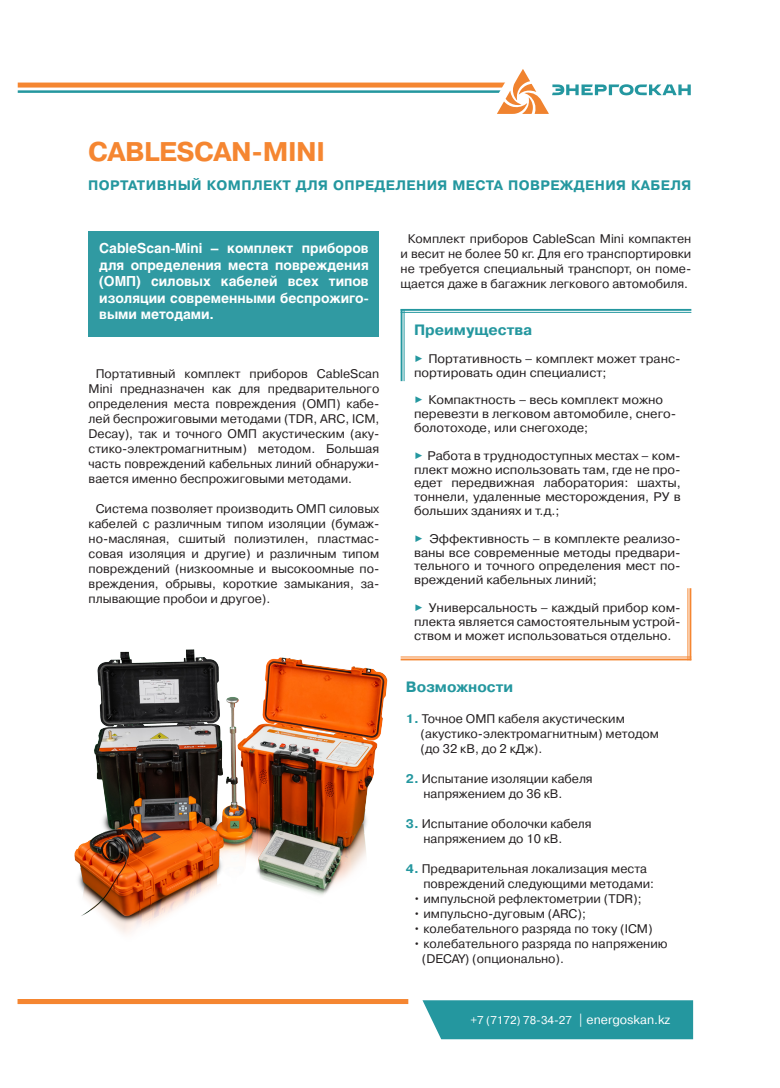
<style>
.page{position:relative;width:780px;height:1088px;background:#fff}
.page>*{position:absolute;margin:0;border:0;box-sizing:border-box;transform-origin:0 0}
.t1{font:700 27px "Pragmatica C";letter-spacing:-.02em;color:#f58631}
.t2{font:700 15px "Pragmatica C";color:#24979f}
.t3{font:700 13.75px/16.5px "Helios C";color:#fff;text-align:justify}
.t4{font:700 13.75px "Pragmatica C";letter-spacing:.03em;color:#24979f}
.t5{font:12.5px/15px "Pragmatica C";color:#231f20;text-align:justify}
.t6{font:12.5px/13.8px "Pragmatica C";color:#231f20;text-align:justify;scale:1.04 1}
.t7{font:11.25px "Pragmatica C";color:#fff}
.s1{font-family:"PF Agora Sans Pro";font-size:16.25px;color:#24979f}
.s2{font-weight:700;color:#24979f}
.s3{font-size:12.5px}
</style>
<div class="page">
<div style="left:18px;top:999px;width:390px;height:5px;background:#f58631"></div>
<div style="left:422px;top:1000px;width:271px;height:39px;background:#24979f"></div>
<div style="left:18px;top:83px;width:489px;height:5px;background:#f58631"></div>
<hr style="left:18px;top:90px;width:489px;height:3px;background:#24979f">
<svg style="left:479px;top:69px;width:211px;height:45px"></svg>
<img style="left:74px;top:649px;width:314px;height:285px">
<div style="left:89px;top:231px;width:290px;height:105px;background:#309aa2"></div>
<hr style="left:400px;top:309px;width:2px;height:72px;background:#24979f">
<hr style="left:404px;top:309px;width:1px;height:72px;background:#24979f">
<hr style="left:400px;top:309px;width:291px;height:2px;background:#24979f">
<hr style="left:400px;top:312px;width:291px;height:1px;background:#24979f">
<hr style="left:689px;top:588px;width:2px;height:72px;background:#f58631">
<hr style="left:687px;top:588px;width:1px;height:72px;background:#f58631">
<hr style="left:400px;top:658px;width:291px;height:2px;background:#f58631">
<hr style="left:400px;top:657px;width:291px;height:1px;background:#f58631">
<p class="t1" style="left:88px;top:137px;width:238px">CABLESCAN-MINI</p>
<p class="t4" style="left:88px;top:178px;width:604px">ПОРТАТИВНЫЙ КОМПЛЕКТ ДЛЯ ОПРЕДЕЛЕНИЯ МЕСТА ПОВРЕЖДЕНИЯ КАБЕЛЯ</p>
<p class="t3" style="left:99px;top:240px;width:271px">CableScan-Mini – комплект приборов для определения места повреждения (ОМП) силовых кабелей всех типов изоляции современными беспрожиго&shy;выми методами.</p>
<p class="t5" style="left:89px;top:366px;width:292px;text-indent:7px">Портативный комплект приборов CableScan Mini предназначен как для предварительного определения места повреждения (ОМП) кабе&shy;лей беспрожиговыми методами (TDR, ARC, ICM, Decay), так и точного ОМП акустическим (аку&shy;стико-электромагнитным) методом. Большая часть повреждений кабельных линий обнаружи&shy;вается именно беспрожиговыми методами.</p>
<p class="t5" style="left:89px;top:501px;width:292px;text-indent:7px">Система позволяет производить ОМП силовых кабелей с различным типом изоляции (бумаж&shy;но-масляная, сшитый полиэтилен, пластмас&shy;совая изоляция и другие) и различным типом повреждений (низкоомные и высокоомные по&shy;вреждения, обрывы, короткие замыкания, за&shy;плывающие пробои и другое).</p>
<p class="t5" style="left:400px;top:231px;width:292px;text-align:center">Комплект приборов CableScan Mini компактен и весит не более 50 кг. Для его транспортировки не требуется специальный транспорт, он поме&shy;щается даже в багажник легкового автомобиля.</p>
<p class="t2" style="left:414px;top:321px;width:120px">Преимущества</p>
<p class="t6" style="left:414px;top:352px;width:258px"><span class="s1">‣</span> Портативность – комплект может транс&shy;портировать один специалист;</p>
<p class="t6" style="left:414px;top:393px;width:254px;text-align:left"><span class="s1">‣</span> Компактность – весь комплект можно перевезти в легковом автомобиле, снего&shy;болотоходе, или снегоходе;</p>
<p class="t6" style="left:414px;top:449px;width:258px"><span class="s1">‣</span> Работа в труднодоступных местах – ком&shy;плект можно использовать там, где не про&shy;едет передвижная лаборатория: шахты, тоннели, удаленные месторождения, РУ в больших зданиях и т.д.;</p>
<p class="t6" style="left:414px;top:532px;width:258px"><span class="s1">‣</span> Эффективность – в комплекте реализо&shy;ваны все современные методы предвари&shy;тельного и точного определения мест по&shy;вреждений кабельных линий;</p>
<p class="t6" style="left:414px;top:601px;width:258px"><span class="s1">‣</span> Универсальность – каждый прибор ком&shy;плекта является самостоятельным устрой&shy;ством и может использоваться отдельно.</p>
<p class="t2" style="left:406px;top:679px;width:109px">Возможности</p>
<p class="t5" style="left:406px;top:711px;width:220px"><span class="s2">1.</span> Точное ОМП кабеля акустическим</p>
<p class="t5" style="left:420px;top:726px;width:240px">(акустико-электромагнитным) методом</p>
<p class="t5" style="left:420px;top:741px;width:123px">(до 32 кВ, до 2 кДж).</p>
<p class="t5" style="left:406px;top:771px;width:188px"><span class="s2">2.</span> Испытание изоляции кабеля</p>
<p class="t5" style="left:423px;top:786px;width:140px">напряжением до 36 кВ.</p>
<p class="t5" style="left:406px;top:816px;width:187px"><span class="s2">3.</span> Испытание оболочки кабеля</p>
<p class="t5" style="left:423px;top:831px;width:140px">напряжением до 10 кВ.</p>
<p class="t5" style="left:406px;top:861px;width:243px"><span class="s2">4.</span> Предварительная локализация места</p>
<p class="t5" style="left:423px;top:876px;width:232px">повреждений следующими методами:</p>
<p class="t5" style="left:413px;top:891px;width:230px">• импульсной рефлектометрии (TDR);</p>
<p class="t5" style="left:413px;top:906px;width:174px">• импульсно-дуговым (ARC);</p>
<p class="t5" style="left:413px;top:921px;width:241px">• колебательного разряда по току (ICM)</p>
<p class="t5" style="left:413px;top:936px;width:256px">• колебательного разряда по напряжению</p>
<p class="t5" style="left:422px;top:951px;width:144px">(DECAY) (опционально).</p>
<p class="t7" style="left:470px;top:1014px;width:201px">+7 (7172) 78-34-27 <span class="s3">| energoskan.kz</span></p>
</div>
